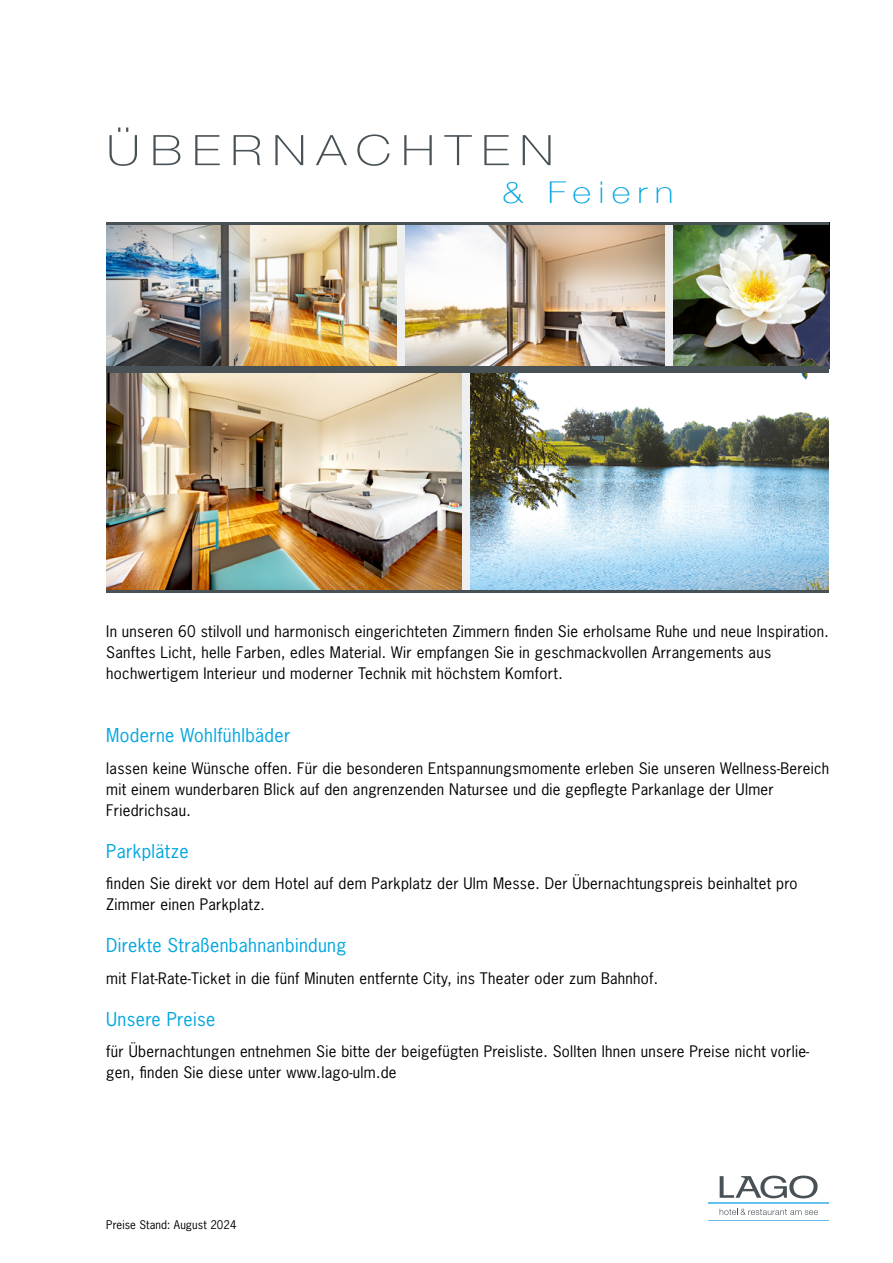
<style>
.page{position:relative;width:893px;height:1263px;background:#fff}
.page>*{position:absolute;margin:0;border:0;box-sizing:border-box;transform-origin:0 0}
.t1{font:100 42px "Helvetica Neue";letter-spacing:.2em;color:#485156;scale:1.2 1}
.t2{font:100 30px "Helvetica Neue";letter-spacing:.2em;color:#00a6e0;scale:1.2 1}
.t3{font:18px "News Gothic Std";letter-spacing:.02em;color:#00a6e0}
.t4{font:15px/21px "News Gothic Std";letter-spacing:.02em;color:#000}
.t5{font:11.25px "News Gothic Std";letter-spacing:.01em;color:#000}
</style>
<div class="page">
<svg style="left:720px;top:1209px;width:98px;height:6px"></svg>
<svg style="left:720px;top:1175px;width:98px;height:23px"></svg>
<hr style="left:708px;top:1202px;width:121px;height:2px;background:#66c0ed">
<hr style="left:708px;top:1220px;width:121px;height:1px;background:#66c0ed">
<img style="left:106px;top:225px;width:290px;height:141px">
<img style="left:673px;top:225px;width:156px;height:141px">
<img style="left:470px;top:373px;width:358px;height:218px">
<img style="left:405px;top:225px;width:260px;height:141px">
<hr style="left:106px;top:223px;width:723px;height:2px;background:#485156">
<img style="left:106px;top:373px;width:356px;height:218px">
<hr style="left:106px;top:591px;width:723px;height:2px;background:#485156">
<div style="left:106px;top:366px;width:723px;height:7px;background:#485156"></div>
<h1 class="t1" style="left:106px;top:118px;width:374px">ÜBERNACHTEN</h1>
<h2 class="t2" style="left:502px;top:170px;width:144px">&amp; Feiern</h2>
<p class="t4" style="left:106px;top:621px;width:724px">In unseren 60 stilvoll und harmonisch eingerichteten Zimmern finden Sie erholsame Ruhe und neue Inspiration.<br>Sanftes Licht, helle Farben, edles Material. Wir empfangen Sie in geschmackvollen Arrangements aus hochwertigem Interieur und moderner Technik mit höchstem Komfort.</p>
<p class="t3" style="left:106px;top:724px;width:186px">Moderne Wohlfühlbäder</p>
<p class="t4" style="left:106px;top:757px;width:724px">lassen keine Wünsche offen. Für die besonderen Entspannungsmomente erleben Sie unseren Wellness-Bereich mit einem wunderbaren Blick auf den angrenzenden Natursee und die gepflegte Parkanlage der Ulmer<br>Friedrichsau.</p>
<p class="t3" style="left:106px;top:839px;width:84px">Parkplätze</p>
<p class="t4" style="left:106px;top:873px;width:693px">finden Sie direkt vor dem Hotel auf dem Parkplatz der Ulm Messe. Der Übernachtungspreis beinhaltet pro<br>Zimmer einen Parkplatz.</p>
<p class="t3" style="left:106px;top:934px;width:242px">Direkte Straßenbahnanbindung</p>
<p class="t4" style="left:106px;top:967px;width:553px">mit Flat-Rate-Ticket in die fünf Minuten entfernte City, ins Theater oder zum Bahnhof.</p>
<p class="t3" style="left:106px;top:1007px;width:110px">Unsere Preise</p>
<p class="t4" style="left:106px;top:1041px;width:705px">für Übernachtungen entnehmen Sie bitte der beigefügten Preisliste. Sollten Ihnen unsere Preise nicht vorlie&shy;gen, finden Sie diese unter www.lago-ulm.de</p>
<p class="t5" style="left:106px;top:1218px;width:132px">Preise Stand: August 2024</p>
</div>
